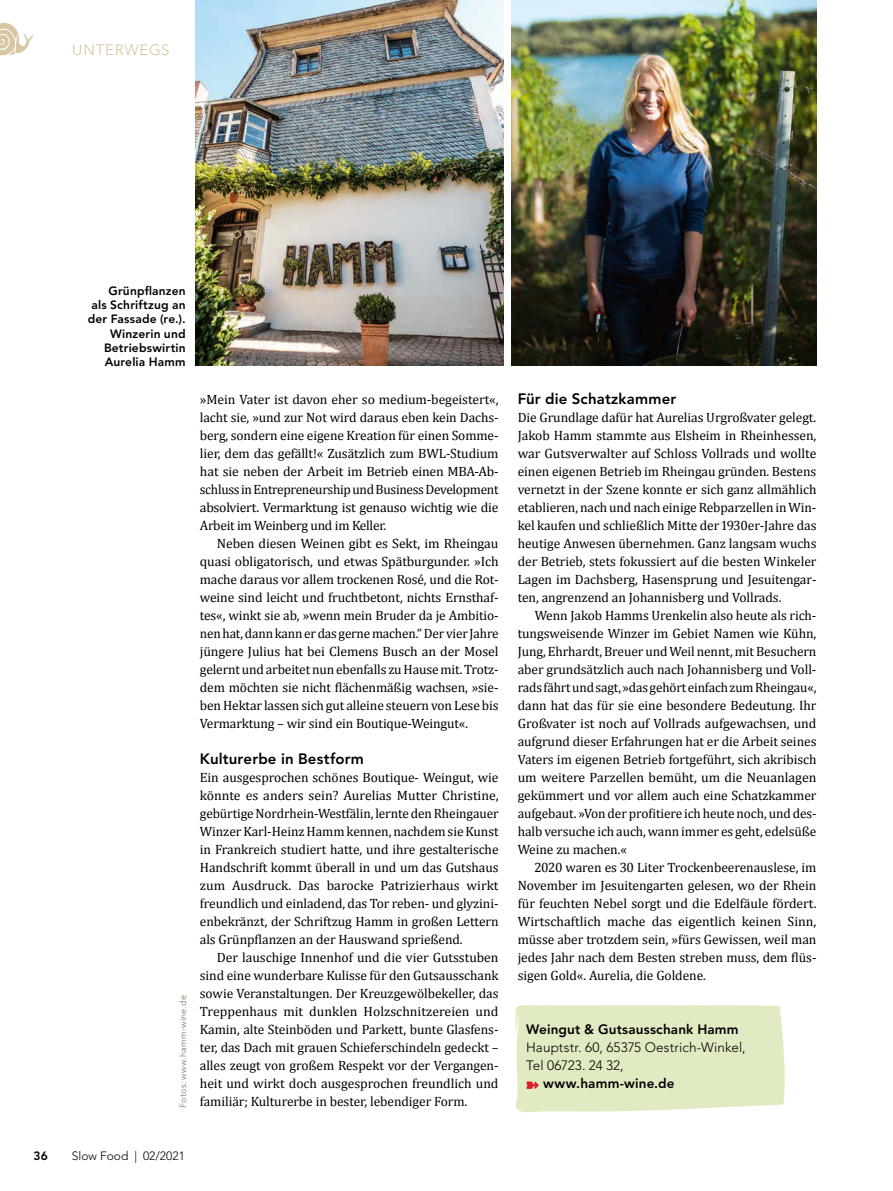
<style>
.page{position:relative;width:893px;height:1191px;background:#fff}
.page>*{position:absolute;margin:0;border:0;box-sizing:border-box;transform-origin:0 0}
.t1{font:800 15px "Avenir LT Std";letter-spacing:.01em;color:#000}
.t2{font:300 15px "Avenir LT Std";letter-spacing:.055em;color:#d8c5a1}
.t3{font:13.5px/18px "Cambria";letter-spacing:-.005em;color:#000;text-align:justify}
.t4{font:300 13.5px/18px "Avenir LT Std";letter-spacing:.005em;color:#000}
.t5{font:800 13.5px "Avenir LT Std";letter-spacing:.01em;color:#000}
.t6{font:800 12px/14.2px "Avenir LT";letter-spacing:.015em;color:#000;text-align:right}
.t7{font:300 12px "Avenir LT Std";color:#000}
.t8{font:800 12px "Avenir LT Std";color:#000}
.t9{font:300 9px "Avenir LT Std";letter-spacing:.025em;color:#79735b}
.s1{color:#dd1d2a}
.s2{font-weight:800}
</style>
<div class="page">
<img style="left:511px;top:0;width:305px;height:366px">
<div style="left:515px;top:1005px;width:270px;height:108px;background:#e1ebc3"></div>
<img style="left:196px;top:0;width:307px;height:366px">
<svg style="left:0;top:23px;width:34px;height:33px"></svg>
<p class="t2" style="left:72px;top:41px;width:99px">UNTERWEGS</p>
<p class="t6" style="left:88px;top:284px;width:99px">Grünpflanzen<br>als Schriftzug an der Fassade (re.).<br>Winzerin und<br>Betriebswirtin<br>Aurelia Hamm</p>
<p class="t9" style="left:178px;top:1107px;width:114px;rotate:-90deg">Fotos: www.hamm-wine.de</p>
<p class="t3" style="left:200px;top:390px;width:300px">»Mein Vater ist davon eher so medium-begeistert«, lacht sie, »und zur Not wird daraus eben kein Dachs&shy;berg, sondern eine eigene Kreation für einen Somme&shy;lier, dem das gefällt!« Zusätzlich zum BWL-Studium hat sie neben der Arbeit im Betrieb einen MBA-Ab&shy;schluss in Entrepreneurship und Business Development absolviert. Vermarktung ist genauso wichtig wie die Arbeit im Weinberg und im Keller.</p>
<p class="t3" style="left:200px;top:534px;width:300px;text-indent:17px">Neben diesen Weinen gibt es Sekt, im Rheingau quasi obligatorisch, und etwas Spätburgunder. »Ich mache daraus vor allem trockenen Rosé, und die Rot&shy;weine sind leicht und fruchtbetont, nichts Ernsthaf&shy;tes«, winkt sie ab, »wenn mein Bruder da je Ambitio&shy;nen hat, dann kann er das gerne machen.“ Der vier Jahre jüngere Julius hat bei Clemens Busch an der Mosel gelernt und arbeitet nun ebenfalls zu Hause mit. Trotz&shy;dem möchten sie nicht flächenmäßig wachsen, »sie&shy;ben Hektar lassen sich gut alleine steuern von Lese bis Vermarktung – wir sind ein Boutique-Weingut«.</p>
<p class="t1" style="left:200px;top:750px;width:166px">Kulturerbe in Bestform</p>
<p class="t3" style="left:200px;top:768px;width:300px">Ein ausgesprochen schönes Boutique- Weingut, wie könnte es anders sein? Aurelias Mutter Christine, gebürtige Nordrhein-Westfälin, lernte den Rheingauer Winzer Karl-Heinz Hamm kennen, nachdem sie Kunst in Frankreich studiert hatte, und ihre gestalterische Handschrift kommt überall in und um das Gutshaus zum Ausdruck. Das barocke Patrizierhaus wirkt freundlich und einladend, das Tor reben- und glyzini&shy;enbekränzt, der Schriftzug Hamm in großen Lettern als Grünpflanzen an der Hauswand sprießend.</p>
<p class="t3" style="left:200px;top:948px;width:300px;text-indent:17px">Der lauschige Innenhof und die vier Gutsstuben sind eine wunderbare Kulisse für den Gutsausschank sowie Veranstaltungen. Der Kreuzgewölbekeller, das Treppenhaus mit dunklen Holzschnitzereien und Kamin, alte Steinböden und Parkett, bunte Glasfens&shy;ter, das Dach mit grauen Schieferschindeln gedeckt – alles zeugt von großem Respekt vor der Vergangen&shy;heit und wirkt doch ausgesprochen freundlich und familiär; Kulturerbe in bester, lebendiger Form.</p>
<p class="t8" style="left:34px;top:1149px;width:16px">36</p>
<p class="t7" style="left:72px;top:1149px;width:115px">Slow Food | 02/2021</p>
<p class="t1" style="left:518px;top:390px;width:160px">Für die Schatzkammer</p>
<p class="t3" style="left:518px;top:408px;width:300px">Die Grundlage dafür hat Aurelias Urgroßvater gelegt.<br>Jakob Hamm stammte aus Elsheim in Rheinhessen, war Gutsverwalter auf Schloss Vollrads und wollte einen eigenen Betrieb im Rheingau gründen. Bestens vernetzt in der Szene konnte er sich ganz allmählich etablieren, nach und nach einige Rebparzellen in Win&shy;kel kaufen und schließlich Mitte der 1930er-Jahre das heutige Anwesen übernehmen. Ganz langsam wuchs der Betrieb, stets fokussiert auf die besten Winkeler Lagen im Dachsberg, Hasensprung und Jesuitengar&shy;ten, angrenzend an Johannisberg und Vollrads.</p>
<p class="t3" style="left:518px;top:606px;width:300px;text-indent:17px">Wenn Jakob Hamms Urenkelin also heute als rich&shy;tungsweisende Winzer im Gebiet Namen wie Kühn, Jung, Ehrhardt, Breuer und Weil nennt, mit Besuchern aber grundsätzlich auch nach Johannisberg und Voll&shy;rads fährt und sagt, »das gehört einfach zum Rheingau«, dann hat das für sie eine besondere Bedeutung. Ihr Großvater ist noch auf Vollrads aufgewachsen, und aufgrund dieser Erfahrungen hat er die Arbeit seines Vaters im eigenen Betrieb fortgeführt, sich akribisch um weitere Parzellen bemüht, um die Neuanlagen gekümmert und vor allem auch eine Schatzkammer aufgebaut. »Von der profitiere ich heute noch, und des&shy;halb versuche ich auch, wann immer es geht, edelsüße Weine zu machen.«</p>
<p class="t3" style="left:518px;top:858px;width:300px;text-indent:17px">2020 waren es 30 Liter Trockenbeerenauslese, im November im Jesuitengarten gelesen, wo der Rhein für feuchten Nebel sorgt und die Edelfäule fördert.<br>Wirtschaftlich mache das eigentlich keinen Sinn, müsse aber trotzdem sein, »fürs Gewissen, weil man jedes Jahr nach dem Besten streben muss, dem flüs&shy;sigen Gold«. Aurelia, die Goldene.</p>
<p class="t5" style="left:526px;top:1021px;width:214px">Weingut &amp; Gutsausschank Hamm</p>
<p class="t4" style="left:526px;top:1038px;width:221px">Hauptstr. 60, 65375 Oestrich-Winkel,<br>Tel 06723. 24 32,<br><span class="s1">➽</span> <span class="s2">www.hamm-wine.de</span></p>
</div>
